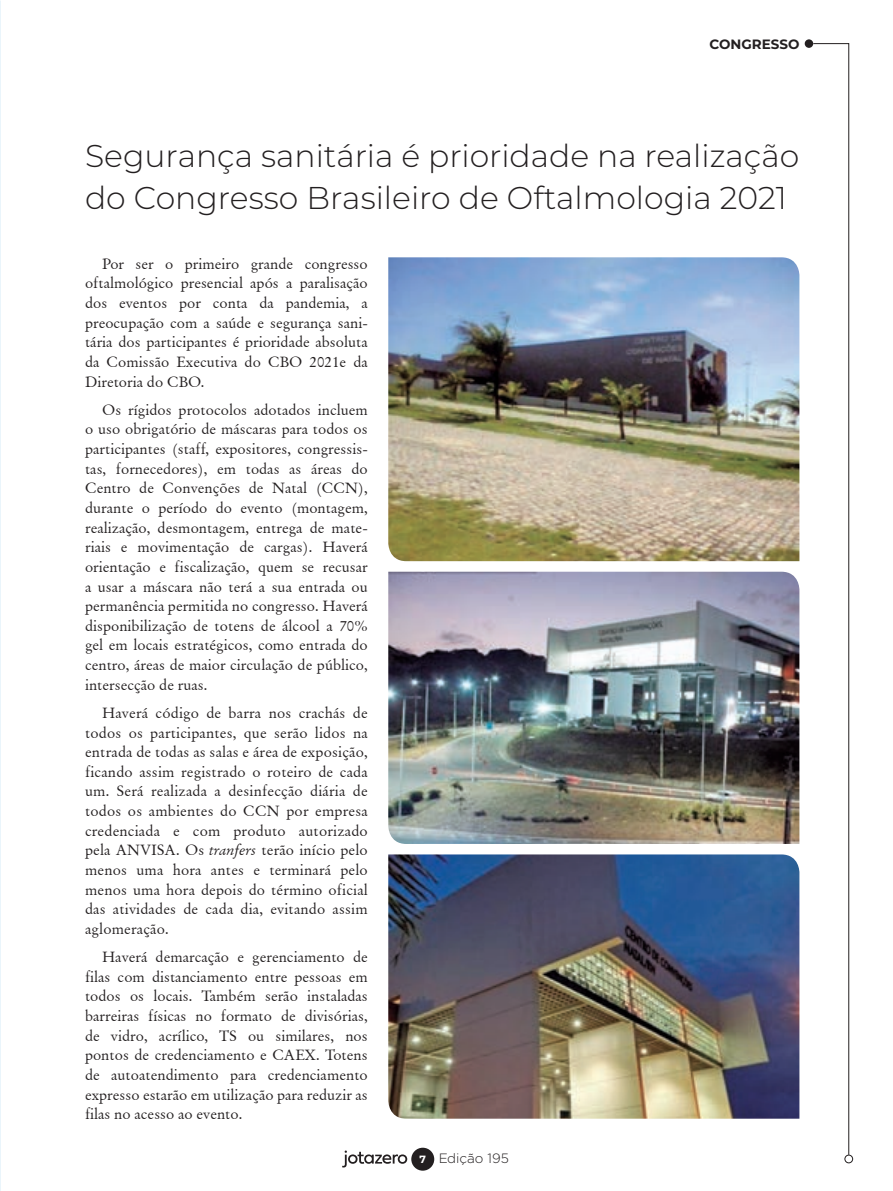
<style>
.page{position:relative;width:893px;height:1191px;background:#fff}
.page>*{position:absolute;margin:0;border:0;box-sizing:border-box;transform-origin:0 0}
.t1{font:300 31.5px/42px "Montserrat";color:#231f20}
.t2{font:15px/19.6px "Baramond";color:#231f20;text-align:justify}
.t3{font:300 13.5px "Gotham";color:#231f20}
.t4{font:700 13.5px "Montserrat";color:#231f20}
.s1{font-style:italic}
.s2{font-family:"Montserrat";font-weight:700;font-size:10.5px;color:#fff}
</style>
<div class="page">
<img style="left:388px;top:257px;width:411px;height:304px">
<img style="left:388px;top:571px;width:411px;height:273px">
<img style="left:388px;top:854px;width:411px;height:264px">
<svg style="left:342px;top:1150px;width:65px;height:17px"></svg>
<div style="left:411px;top:1147px;width:23px;height:23px;background:#231f20;border-radius:50%"></div>
<div style="left:805px;top:39px;width:8px;height:9px;background:#231f20;border-radius:50%"></div>
<svg style="left:812px;top:43px;width:37px;height:1111px"></svg>
<div style="left:844px;top:1154px;width:9px;height:9px;border:1px solid #231f20;border-radius:50%"></div>
<p class="t4" style="left:709px;top:34px;width:92px">CONGRESSO</p>
<h1 class="t1" style="left:85px;top:133px;width:716px">Segurança sanitária é prioridade na realização do Congresso Brasileiro de Oftalmologia 2021</h1>
<p class="t2" style="left:85px;top:254px;width:284px;text-indent:17px">Por ser o primeiro grande congresso oftalmológico presencial após a paralisação dos eventos por conta da pandemia, a preocupação com a saúde e segurança sani&shy;tária dos participantes é prioridade absoluta da Comissão Executiva do CBO 2021e da Diretoria do CBO.</p>
<p class="t2" style="left:85px;top:400px;width:284px;text-indent:17px">Os rígidos protocolos adotados incluem o uso obrigatório de máscaras para todos os participantes (staff, expositores, congressis&shy;tas, fornecedores), em todas as áreas do Centro de Convenções de Natal (CCN), durante o período do evento (montagem, realização, desmontagem, entrega de mate&shy;riais e movimentação de cargas). Haverá orientação e fiscalização, quem se recusar a usar a máscara não terá a sua entrada ou permanência permitida no congresso. Haverá disponibilização de totens de álcool a 70% gel em locais estratégicos, como entrada do centro, áreas de maior circulação de público, intersecção de ruas.</p>
<p class="t2" style="left:85px;top:703px;width:284px;text-indent:17px">Haverá código de barra nos crachás de todos os participantes, que serão lidos na entrada de todas as salas e área de exposição, ficando assim registrado o roteiro de cada um. Será realizada a desinfecção diária de todos os ambientes do CCN por empresa credenciada e com produto autorizado pela ANVISA. Os <span class="s1">tranfers</span> terão início pelo menos uma hora antes e terminará pelo menos uma hora depois do término oficial das atividades de cada dia, evitando assim aglomeração.</p>
<p class="t2" style="left:85px;top:947px;width:284px;text-indent:17px">Haverá demarcação e gerenciamento de filas com distanciamento entre pessoas em todos os locais. Também serão instaladas barreiras físicas no formato de divisórias, de vidro, acrílico, TS ou similares, nos pontos de credenciamento e CAEX. Totens de autoatendimento para credenciamento expresso estarão em utilização para reduzir as filas no acesso ao evento.</p>
<p class="t3" style="left:419px;top:1149px;width:91px"><span class="s2">7</span> Edição 195</p>
</div>
